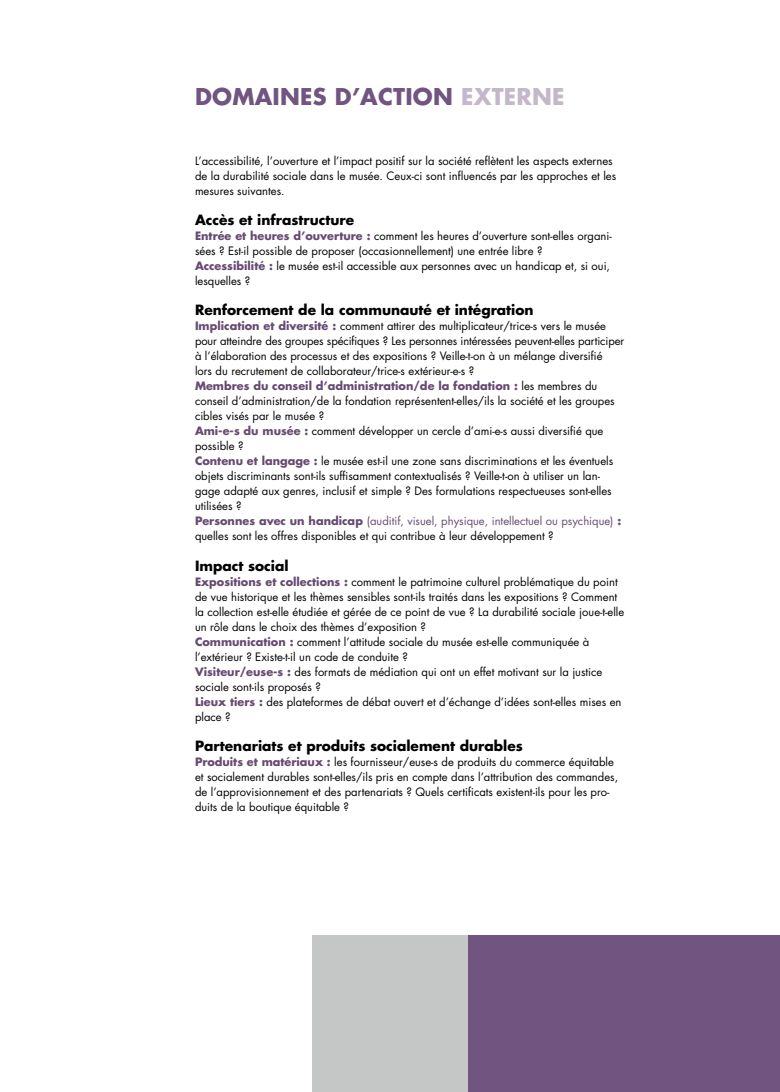
<style>
.page{position:relative;width:780px;height:1092px;background:#fff}
.page>*{position:absolute;margin:0;border:0;box-sizing:border-box;transform-origin:0 0}
.t1{font:700 22.5px "Futura Std";letter-spacing:.01em;color:#725480}
.t2{font:700 13.75px "Futura Std";color:#000}
.t3{font:11.25px/15px "Futura Std";color:#000}
.s1{color:#c5b7ca}
.s2{font-weight:700;color:#664b72}
.s3{color:#664b72}
</style>
<div class="page">
<div style="left:312px;top:935px;width:156px;height:156px;background:#c5c6c6"></div>
<div style="left:468px;top:935px;width:312px;height:156px;background:#725480"></div>
<h1 class="t1" style="left:195px;top:81px;width:371px">DOMAINES D’ACTION <span class="s1">EXTERNE</span></h1>
<p class="t3" style="left:195px;top:154px;width:423px">L’accessibilité, l’ouverture et l’impact positif sur la société reflètent les aspects externes de la durabilité sociale dans le musée. Ceux-ci sont influencés par les approches et les mesures suivantes.</p>
<p class="t2" style="left:195px;top:211px;width:160px">Accès et infrastructure</p>
<p class="t3" style="left:195px;top:229px;width:418px"><span class="s2">Entrée et heures d’ouverture :</span> comment les heures d’ouverture sont-elles organi&shy;sées ? Est-il possible de proposer (occasionnellement) une entrée libre ?<br><span class="s2">Accessibilité :</span> le musée est-il accessible aux personnes avec un handicap et, si oui, lesquelles ?</p>
<p class="t2" style="left:195px;top:301px;width:340px">Renforcement de la communauté et intégration</p>
<p class="t3" style="left:195px;top:319px;width:430px"><span class="s2">Implication et diversité :</span> comment attirer des multiplicateur/trice-s vers le musée pour atteindre des groupes spécifiques ? Les personnes intéressées peuvent-elles participer à l’élaboration des processus et des expositions ? Veille-t-on à un mélange diversifié<br>lors du recrutement de collaborateur/trice-s extérieur-e-s ?<br><span class="s2">Membres du conseil d’administration/de la fondation :</span> les membres du conseil d’administration/de la fondation représentent-elles/ils la société et les groupes cibles visés par le musée ?<br><span class="s2">Ami-e-s du musée :</span> comment développer un cercle d’ami-e-s aussi diversifié que possible ?<br><span class="s2">Contenu et langage :</span> le musée est-il une zone sans discriminations et les éventuels objets discriminants sont-ils suffisamment contextualisés ? Veille-t-on à utiliser un lan&shy;gage adapté aux genres, inclusif et simple ? Des formulations respectueuses sont-elles utilisées ?<br><span class="s2">Personnes avec un handicap</span> <span class="s3">(auditif, visuel, physique, intellectuel ou psychique)</span> <span class="s2">: </span>quelles sont les offres disponibles et qui contribue à leur développement ?</p>
<p class="t2" style="left:195px;top:556px;width:95px">Impact social</p>
<p class="t3" style="left:195px;top:574px;width:431px"><span class="s2">Expositions et collections :</span> comment le patrimoine culturel problématique du point de vue historique et les thèmes sensibles sont-ils traités dans les expositions ? Comment la collection est-elle étudiée et gérée de ce point de vue ? La durabilité sociale joue-t-elle un rôle dans le choix des thèmes d’exposition ?<br><span class="s2">Communication :</span> comment l’attitude sociale du musée est-elle communiquée à l’extérieur ? Existe-t-il un code de conduite ?<br><span class="s2">Visiteur/euse-s :</span> des formats de médiation qui ont un effet motivant sur la justice sociale sont-ils proposés ?<br><span class="s2">Lieux tiers :</span> des plateformes de débat ouvert et d’échange d’idées sont-elles mises en place ?</p>
<p class="t2" style="left:195px;top:736px;width:329px">Partenariats et produits socialement durables</p>
<p class="t3" style="left:195px;top:754px;width:424px"><span class="s2">Produits et matériaux :</span> les fournisseur/euse-s de produits du commerce équitable et socialement durables sont-elles/ils pris en compte dans l’attribution des commandes, de l’approvisionnement et des partenariats ? Quels certificats existent-ils pour les pro&shy;duits de la boutique équitable ?</p>
</div>
